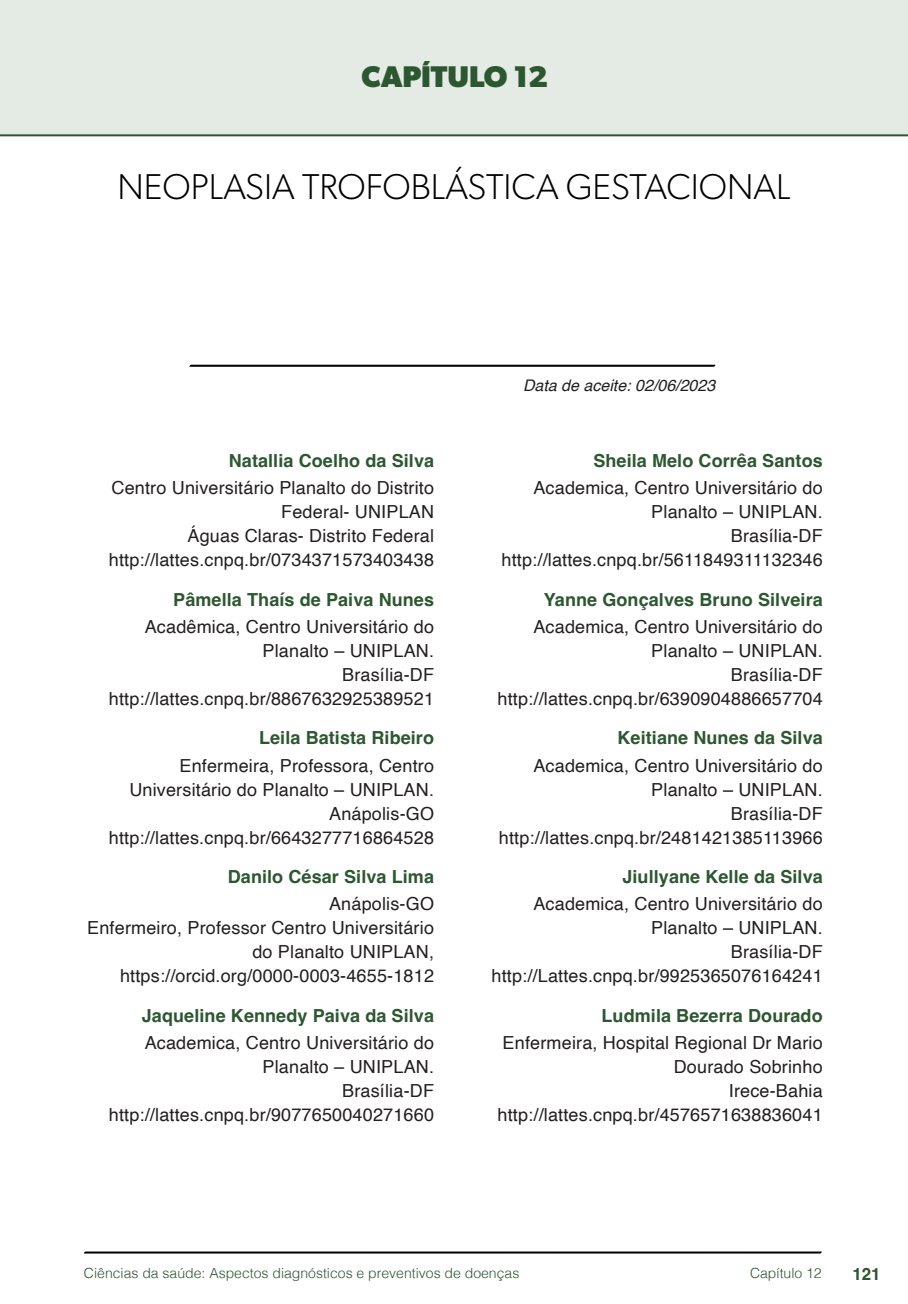
<style>
.page{position:relative;width:908px;height:1304px;background:#fff}
.page>*{position:absolute;margin:0;border:0;box-sizing:border-box;transform-origin:0 0}
.t1{font:300 36px "Gibson";color:#000}
.t2{font:700 30px "Gibson";color:#2d5730}
.t3{font:18px/24px "Helvetica";letter-spacing:.01em;color:#231f20;text-align:right}
.t4{font:700 18px "Helvetica";letter-spacing:.005em;color:#2d5730}
.t5{font:700 16.8px "Helvetica";color:#2d5730}
.t6{font:italic 16px "Helvetica";color:#231f20}
.t7{font:300 14px "Helvetica";color:#2d5730}
</style>
<div class="page">
<svg style="left:84px;top:1251px;width:737px;height:3px;background:#515151"></svg>
<svg style="left:189px;top:364px;width:526px;height:3px;background:#4f4f4f"></svg>
<div style="left:0;top:0;width:907px;height:136px;background:#e4eae4"></div>
<div style="left:44px;top:72px;width:68px;height:61px;background:#e4eae4"></div>
<h2 class="t2" style="left:361px;top:58px;width:188px">CAPÍTULO 12</h2>
<h1 class="t1" style="left:117px;top:165px;width:674px">NEOPLASIA TROFOBLÁSTICA GESTACIONAL</h1>
<p class="t4" style="left:229px;top:450px;width:207px">Natallia Coelho da Silva</p>
<p class="t3" style="left:109px;top:477px;width:326px">Centro Universitário Planalto do Distrito Federal- UNIPLAN<br>Águas Claras- Distrito Federal http://lattes.cnpq.br/0734371573403438</p>
<p class="t4" style="left:173px;top:588px;width:262px">Pâmella Thaís de Paiva Nunes</p>
<p class="t3" style="left:109px;top:615px;width:326px">Acadêmica, Centro Universitário do<br>Planalto – UNIPLAN.<br>Brasília-DF http://lattes.cnpq.br/8867632925389521</p>
<p class="t4" style="left:259px;top:727px;width:176px">Leila Batista Ribeiro</p>
<p class="t3" style="left:109px;top:754px;width:326px">Enfermeira, Professora, Centro<br>Universitário do Planalto – UNIPLAN.<br>Anápolis-GO http://lattes.cnpq.br/6643277716864528</p>
<p class="t4" style="left:228px;top:866px;width:208px">Danilo César Silva Lima</p>
<p class="t3" style="left:87px;top:893px;width:348px">Anápolis-GO<br>Enfermeiro, Professor Centro Universitário do Planalto UNIPLAN, https://orcid.org/0000-0003-4655-1812</p>
<p class="t4" style="left:142px;top:1004px;width:293px">Jaqueline Kennedy Paiva da Silva</p>
<p class="t3" style="left:109px;top:1031px;width:326px">Academica, Centro Universitário do<br>Planalto – UNIPLAN.<br>Brasília-DF http://lattes.cnpq.br/9077650040271660</p>
<p class="t6" style="left:523px;top:373px;width:194px">Data de aceite: 02/06/2023</p>
<p class="t4" style="left:593px;top:450px;width:231px">Sheila Melo Corrêa Santos</p>
<p class="t3" style="left:501px;top:477px;width:322px">Academica, Centro Universitário do<br>Planalto – UNIPLAN.<br>Brasília-DF http://lattes.cnpq.br/5611849311132346</p>
<p class="t4" style="left:543px;top:588px;width:280px">Yanne Gonçalves Bruno Silveira</p>
<p class="t3" style="left:497px;top:615px;width:326px">Academica, Centro Universitário do<br>Planalto – UNIPLAN.<br>Brasília-DF http://lattes.cnpq.br/6390904886657704</p>
<p class="t4" style="left:617px;top:727px;width:207px">Keitiane Nunes da Silva</p>
<p class="t3" style="left:498px;top:754px;width:325px">Academica, Centro Universitário do<br>Planalto – UNIPLAN.<br>Brasília-DF http://lattes.cnpq.br/2481421385113966</p>
<p class="t4" style="left:622px;top:866px;width:202px">Jiullyane Kelle da Silva</p>
<p class="t3" style="left:491px;top:892px;width:332px">Academica, Centro Universitário do<br>Planalto – UNIPLAN.<br>Brasília-DF http://Lattes.cnpq.br/9925365076164241</p>
<p class="t4" style="left:601px;top:1004px;width:223px">Ludmila Bezerra Dourado</p>
<p class="t3" style="left:497px;top:1031px;width:326px">Enfermeira, Hospital Regional Dr Mario<br>Dourado Sobrinho<br>Irece-Bahia http://lattes.cnpq.br/4576571638836041</p>
<p class="t7" style="left:84px;top:1261px;width:436px">Ciências da saúde: Aspectos diagnósticos e preventivos de doenças</p>
<p class="t7" style="left:749px;top:1261px;width:73px">Capítulo 12</p>
<p class="t5" style="left:851px;top:1264px;width:30px">121</p>
</div>
